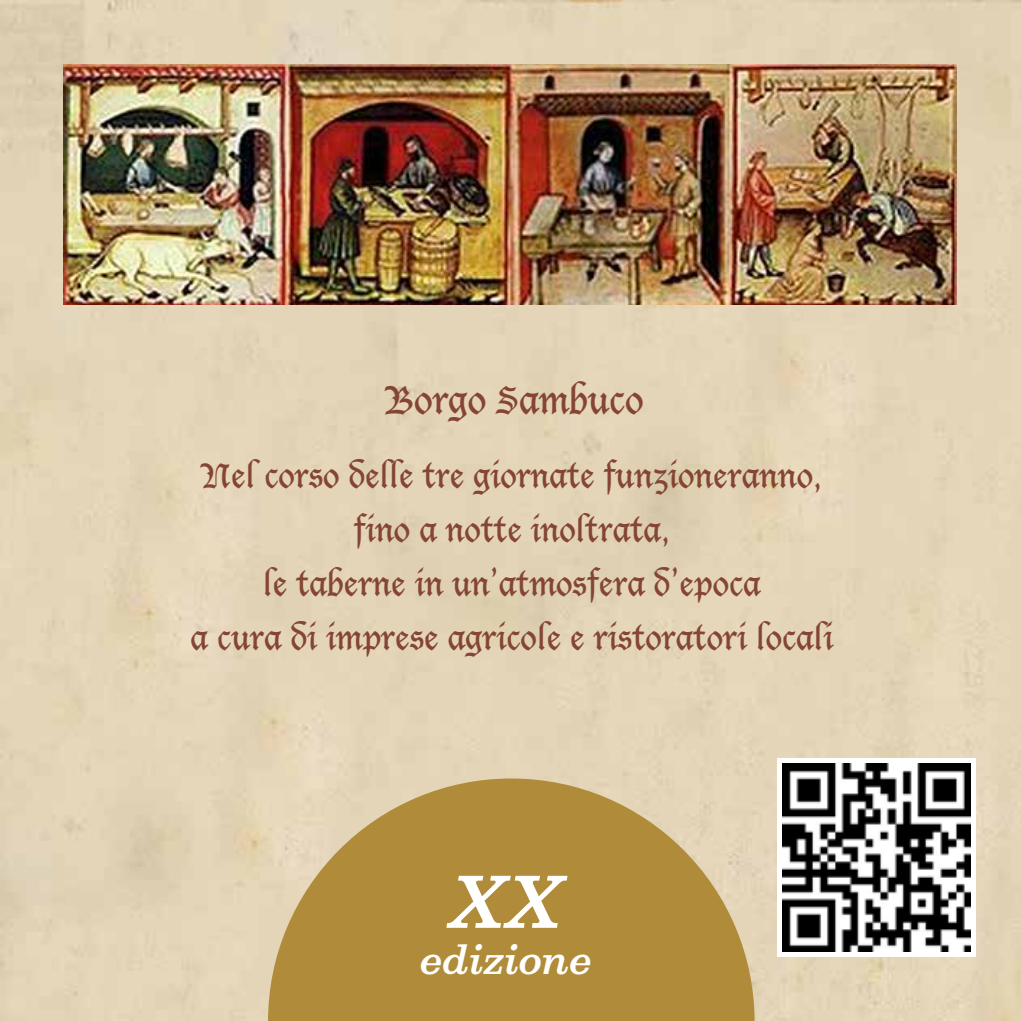
<style>
.page{position:relative;width:1021px;height:1021px;background:#fff}
.page>*{position:absolute;margin:0;border:0;box-sizing:border-box;transform-origin:0 0}
.t1{font:italic 500 67.5px "Belizio";color:#fff}
.t2{font:italic 500 38.7px "Belizio";color:#fff}
.t3{font:38.25px "Lucida Blackletter";color:#854535}
.t4{font:33.75px/54px "Lucida Blackletter";color:#854535;text-align:center}
</style>
<div class="page">
<div style="left:0;top:0;width:1020px;height:1020px;background:#e4d5b8"></div>
<svg style="left:268px;top:778px;width:486px;height:242px;background:#bb9c55"></svg>
<img style="left:64px;top:64px;width:892px;height:241px">
<div style="left:777px;top:758px;width:199px;height:199px;background:#fff"></div>
<img style="left:782px;top:763px;width:188px;height:188px">
<p class="t3" style="left:387px;top:377px;width:258px">Borgo Sambuco</p>
<p class="t4" style="left:191px;top:449px;width:644px">Nel corso delle tre giornate funzioneranno, fino a notte inoltrata,<br>le taberne in un’atmosfera d’epoca<br>a cura di imprese agricole e ristoratori locali</p>
<h1 class="t1" style="left:450px;top:859px;width:115px">XX</h1>
<p class="t2" style="left:421px;top:935px;width:173px">edizione</p>
</div>
